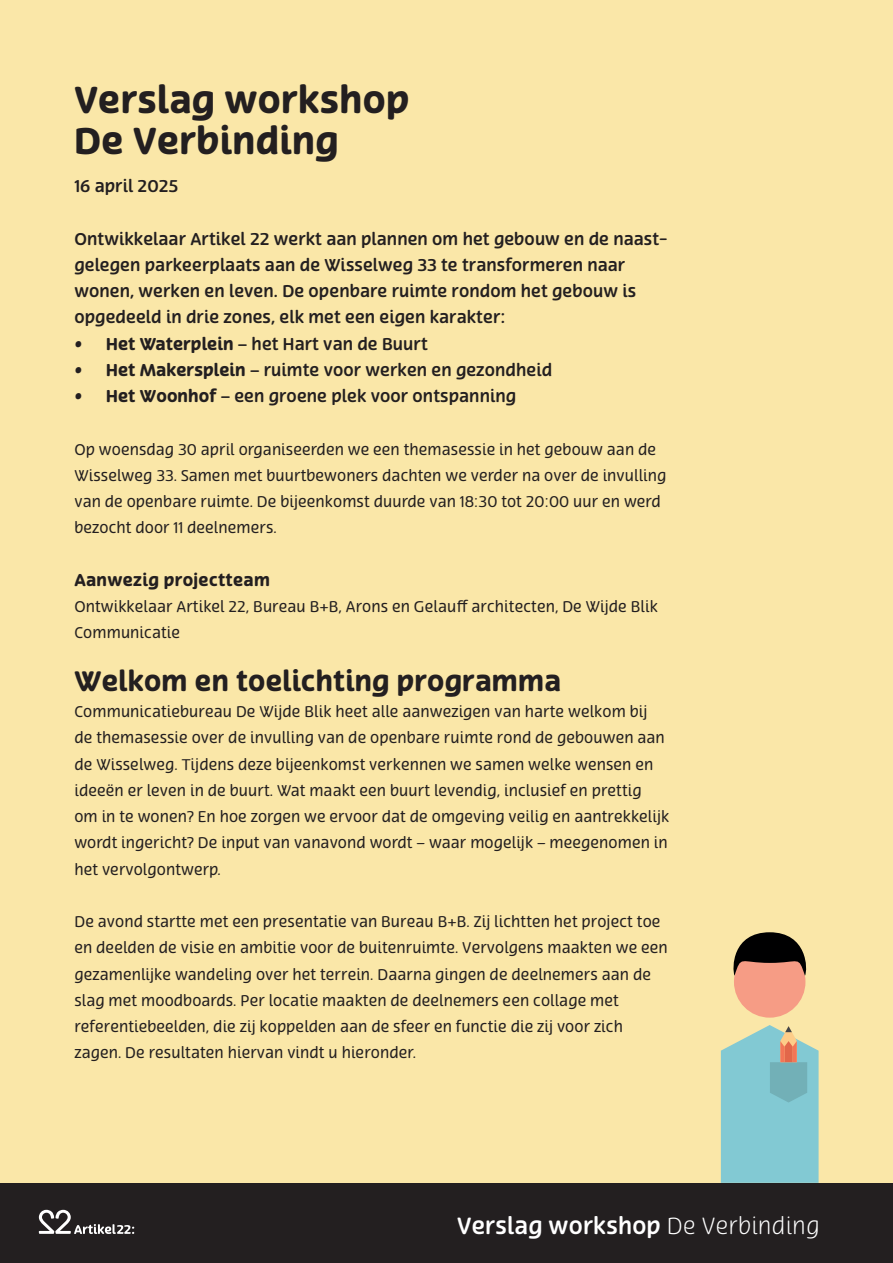
<style>
.page{position:relative;width:893px;height:1263px;background:#fff}
.page>*{position:absolute;margin:0;border:0;box-sizing:border-box;transform-origin:0 0}
.kop{font:700 36px/40.5px "Terfens";letter-spacing:.01em;color:#231f20}
.kopje{font:700 27px "Terfens";letter-spacing:.01em;color:#231f20}
.t1{font:500 22.5px "Terfens";letter-spacing:.01em;color:#fff}
.intro{font:500 16.5px/26.2px "Terfens";letter-spacing:.005em;color:#231f20}
.tussenkopje{font:700 16.5px "Terfens";letter-spacing:.02em;color:#231f20}
.brood{font:15px/26.2px "Terfens";letter-spacing:.005em;color:#231f20}
.s1{font-weight:700}
.s2{font-weight:300}
</style>
<div class="page">
<div style="left:0;top:1182px;width:893px;height:81px;background:#231f20"></div>
<svg style="left:39px;top:1210px;width:95px;height:24px"></svg>
<div style="left:0;top:0;width:893px;height:1182px;background:#fae7a8"></div>
<svg style="left:733px;top:932px;width:74px;height:86px"></svg>
<svg style="left:721px;top:1025px;width:98px;height:158px"></svg>
<p class="kop" style="left:74px;top:82px;width:336px">Verslag workshop<br>De Verbinding</p>
<p class="intro" style="left:74px;top:173px;width:105px">16 april 2025</p>
<p class="intro" style="left:74px;top:226px;width:595px">Ontwikkelaar Artikel 22 werkt aan plannen om het gebouw en de naast&shy;gelegen parkeerplaats aan de Wisselweg 33 te transformeren naar wonen, werken en leven. De openbare ruimte rondom het gebouw is opgedeeld in drie zones, elk met een eigen karakter:</p>
<p class="intro" style="left:74px;top:331px;width:355px">• <span class="s1">Het Waterplein</span> – het Hart van de Buurt</p>
<p class="intro" style="left:74px;top:357px;width:479px">• <span class="s1">Het Makersplein</span> – ruimte voor werken en gezondheid</p>
<p class="intro" style="left:74px;top:383px;width:443px">• <span class="s1">Het Woonhof</span> – een groene plek voor ontspanning</p>
<p class="brood" style="left:74px;top:436px;width:593px">Op woensdag 30 april organiseerden we een themasessie in het gebouw aan de Wisselweg 33. Samen met buurtbewoners dachten we verder na over de invulling van de openbare ruimte. De bijeenkomst duurde van 18:30 tot 20:00 uur en werd bezocht door 11 deelnemers.</p>
<p class="tussenkopje" style="left:74px;top:569px;width:197px">Aanwezig projectteam</p>
<p class="brood" style="left:74px;top:594px;width:585px">Ontwikkelaar Artikel 22, Bureau B+B, Arons en Gelauff architecten, De Wijde Blik<br>Communicatie</p>
<p class="kopje" style="left:74px;top:664px;width:488px">Welkom en toelichting programma</p>
<p class="brood" style="left:74px;top:699px;width:596px">Communicatiebureau De Wijde Blik heet alle aanwezigen van harte welkom bij<br>de themasessie over de invulling van de openbare ruimte rond de gebouwen aan de Wisselweg. Tijdens deze bijeenkomst verkennen we samen welke wensen en ideeën er leven in de buurt. Wat maakt een buurt levendig, inclusief en prettig<br>om in te wonen? En hoe zorgen we ervoor dat de omgeving veilig en aantrekkelijk wordt ingericht? De input van vanavond wordt – waar mogelijk – meegenomen in het vervolgontwerp.</p>
<p class="brood" style="left:74px;top:909px;width:595px">De avond startte met een presentatie van Bureau B+B. Zij lichtten het project toe en deelden de visie en ambitie voor de buitenruimte. Vervolgens maakten we een gezamenlijke wandeling over het terrein. Daarna gingen de deelnemers aan de slag met moodboards. Per locatie maakten de deelnemers een collage met referentiebeelden, die zij koppelden aan de sfeer en functie die zij voor zich zagen. De resultaten hiervan vindt u hieronder.</p>
<h3 class="t1" style="left:457px;top:1212px;width:364px">Verslag workshop <span class="s2">De Verbinding</span></h3>
</div>
